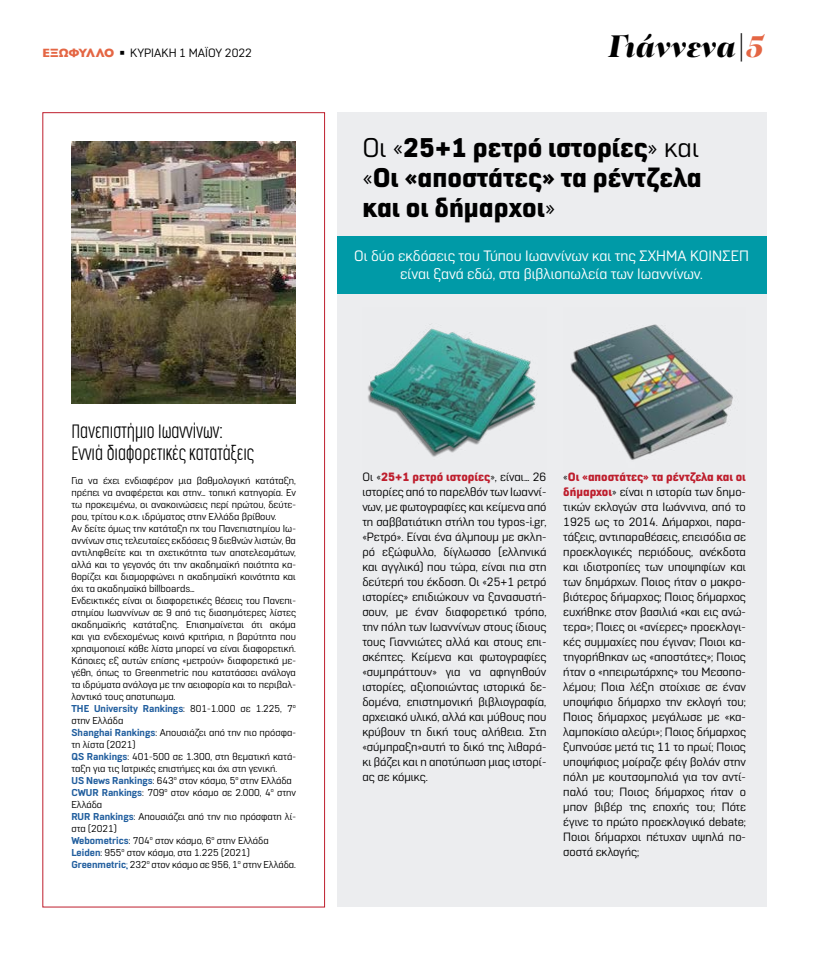
<style>
.page{position:relative;width:823px;height:964px;background:#fff}
.page>*{position:absolute;margin:0;border:0;box-sizing:border-box;transform-origin:0 0}
.t1{font:italic 900 32px "PF Regal Display Pro";color:#000}
.t2{font:900 27px/30px "Normative Pro";color:#000;text-align:justify}
.t3{font:200 18px/21.6px "Cocogoose Compressed";color:#000}
.t4{font:15px/18px "Normative Pro";color:#fff;text-align:center}
.t5{font:12px/15px "Normative Pro";color:#000;text-align:justify}
.t6{font:10px/12px "Normative Pro";color:#000}
.s1{font-family:"Gill Sans Nova";font-weight:800;color:#e46644}
.s2{font-weight:700;color:#215e9e}
.s3{color:#215e9e}
.s4{color:#e46644}
.s5{font-weight:400}
.s6{font-weight:900;color:#be1e2d}
</style>
<div class="page">
<img style="left:71px;top:141px;width:225px;height:262px">
<div style="left:336px;top:112px;width:429px;height:795px;background:#ecedef"></div>
<img style="left:368px;top:324px;width:168px;height:133px">
<div style="left:336px;top:236px;width:429px;height:57px;background:#009aa7"></div>
<img style="left:570px;top:324px;width:163px;height:136px">
<p class="t5" style="left:43px;top:45px;width:211px"><span class="s1">ΕΞΩΦΥΛΛΟ</span> ◾ ΚΥΡΙΑΚΗ 1 ΜΑΪΟΥ 2022</p>
<h3 class="t3" style="left:71px;top:420px;width:184px">Πανεπιστήμιο Ιωαννίνων:<br>Εννιά διαφορετικές κατατάξεις</h3>
<p class="t6" style="left:71px;top:474px;width:226px">Για να έχει ενδιαφέρον μια βαθμολογική κατάταξη, πρέπει να αναφέρεται και στην… τοπική κατηγορία. Εν τω προκειμένω, οι ανακοινώσεις περί πρώτου, δεύτε&shy;ρου, τρίτου κ.ο.κ. ιδρύματος στην Ελλάδα βρίθουν.<br>Αν δείτε όμως την κατάταξη πχ του Πανεπιστημίου Ιω&shy;αννίνων στις τελευταίες εκδόσεις 9 διεθνών λιστών, θα αντιληφθείτε και τη σχετικότητα των αποτελεσμάτων, αλλά και το γεγονός ότι την ακαδημαϊκή ποιότητα κα&shy;θορίζει και διαμορφώνει η ακαδημαϊκή κοινότητα και όχι τα ακαδημαϊκά billboards…<br>Ενδεικτικές είναι οι διαφορετικές θέσεις του Πανεπι&shy;στημίου Ιωαννίνων σε 9 από τις διασημότερες λίστες ακαδημαϊκής κατάταξης. Επισημαίνεται ότι ακόμα και για ενδεχομένως κοινά κριτήρια, η βαρύτητα που χρησιμοποιεί κάθε λίστα μπορεί να είναι διαφορετική.<br>Κάποιες εξ αυτών επίσης «μετρούν» διαφορετικά με&shy;γέθη, όπως το Greenmetric που κατατάσσει ανάλογα τα ιδρύματα ανάλογα με την αειοφορία και το περιβαλ&shy;λοντικό τους αποτυπωμα.<br><span class="s2">ΤΗΕ University Rankings</span>: 801-1.000 σε 1.225, 7<sup>ο </sup>στην Ελλάδα<br><span class="s2">Shanghai Rankings</span>: Απουσιάζει από την πιο πρόσφα&shy;τη λίστα (2021)<br><span class="s2">QS Rankings</span>: 401-500 σε 1.300, στη θεματική κατά&shy;ταξη για τις Ιατρικές επιστήμες και όχι στη γενική.<br><span class="s2">US News Rankings</span>: 643<sup>ο</sup> στον κόσμο, 5<sup>ο</sup> στην Ελλάδα <span class="s2">CWUR Rankings</span>: 709<sup>ο</sup> στον κόσμο σε 2.000, 4<sup>ο</sup> στην Ελλάδα<br><span class="s2">RUR Rankings</span>: Απουσιάζει από την πιο πρόσφατη λί&shy;στα (2021)<br><span class="s2">Webometrics</span>: 704<sup>ο</sup> στον κόσμο, 6<sup>ο</sup> στην Ελλάδα <span class="s2">Leiden</span>: 955<sup>ο</sup> στον κόσμο, στα 1.225 (2021)<br><span class="s2">Greenmetric</span><span class="s3">:</span> 232<sup>ο</sup> στον κόσμο σε 956, 1<sup>ο</sup> στην Ελλάδα.</p>
<h1 class="t1" style="left:608px;top:26px;width:157px">Γιάννενα|<span class="s4">5</span></h1>
<h2 class="t2" style="left:362px;top:133px;width:340px"><span class="s5">Οι «</span>25+1 ρετρό ιστορίες<span class="s5">» και «</span>Οι «αποστάτες» τα ρέντζελα και οι δήμαρχοι<span class="s5">»</span></h2>
<p class="t4" style="left:354px;top:247px;width:396px">Οι δύο εκδόσεις του Τύπου Ιωαννίνων και της ΣΧΗΜΑ ΚΟΙΝΣΕΠ είναι ξανά εδώ, στα βιβλιοπωλεία των Ιωαννίνων.</p>
<p class="t5" style="left:362px;top:469px;width:185px">Οι «<span class="s6">25+1 ρετρό ιστορίες</span>», είναι… 26 ιστορίες από το παρελθόν των Ιωαννί&shy;νων, με φωτογραφίες και κείμενα από τη σαββατιάτικη στήλη του typos-i.gr, «Ρετρό». Είναι ένα άλμπουμ με σκλη&shy;ρό εξώφυλλο, δίγλωσσο (ελληνικά και αγγλικά) που τώρα, είναι πια στη δεύτερή του έκδοση. Οι «25+1 ρετρό ιστορίες» επιδιώκουν να ξανασυστή&shy;σουν, με έναν διαφορετικό τρόπο, την πόλη των Ιωαννίνων στους ίδιους τους Γιαννιώτες αλλά και στους επι&shy;σκέπτες. Κείμενα και φωτογραφίες «συμπράττουν» για να αφηγηθούν ιστορίες, αξιοποιώντας ιστορικά δε&shy;δομένα, επιστημονική βιβλιογραφία, αρχειακό υλικό, αλλά και μύθους που κρύβουν τη δική τους αλήθεια. Στη «σύμπραξη»αυτή το δικό της λιθαρά&shy;κι βάζει και η αποτύπωση μιας ιστορί&shy;ας σε κόμικς.</p>
<p class="t5" style="left:563px;top:469px;width:184px">«<span class="s6">Οι «αποστάτες» τα ρέντζελα και οι δήμαρχοι</span>» είναι η ιστορία των δημο&shy;τικών εκλογών στα Ιωάννινα, από το 1925 ως το 2014. Δήμαρχοι, παρα&shy;τάξεις, αντιπαραθέσεις, επεισόδια σε προεκλογικές περιόδους, ανέκδοτα και ιδιοτροπίες των υποψηφίων και των δημάρχων. Ποιος ήταν ο μακρο&shy;βιότερος δήμαρχος; Ποιος δήμαρχος ευχήθηκε στον βασιλιά «και εις ανώ&shy;τερα»; Ποιες οι «ανίερες» προεκλογι&shy;κές συμμαχίες που έγιναν; Ποιοι κα&shy;τηγορήθηκαν ως «αποστάτες»; Ποιος ήταν ο «ηπειρωτάρχης» του Μεσοπο&shy;λέμου; Ποια λέξη στοίχισε σε έναν υποψήφιο δήμαρχο την εκλογή του; Ποιος δήμαρχος μεγάλωσε με «κα&shy;λαμποκίσιο αλεύρι»; Ποιος δήμαρχος ξυπνούσε μετά τις 11 το πρωί; Ποιος υποψήφιος μοίραζε φέιγ βολάν στην πόλη με κουτσομπολιά για τον αντί&shy;παλό του; Ποιος δήμαρχος ήταν ο μπον βιβέρ της εποχής του; Πότε έγινε το πρώτο προεκλογικό debate; Ποιοι δήμαρχοι πέτυχαν υψηλά πο&shy;σοστά εκλογής;</p>
</div>
